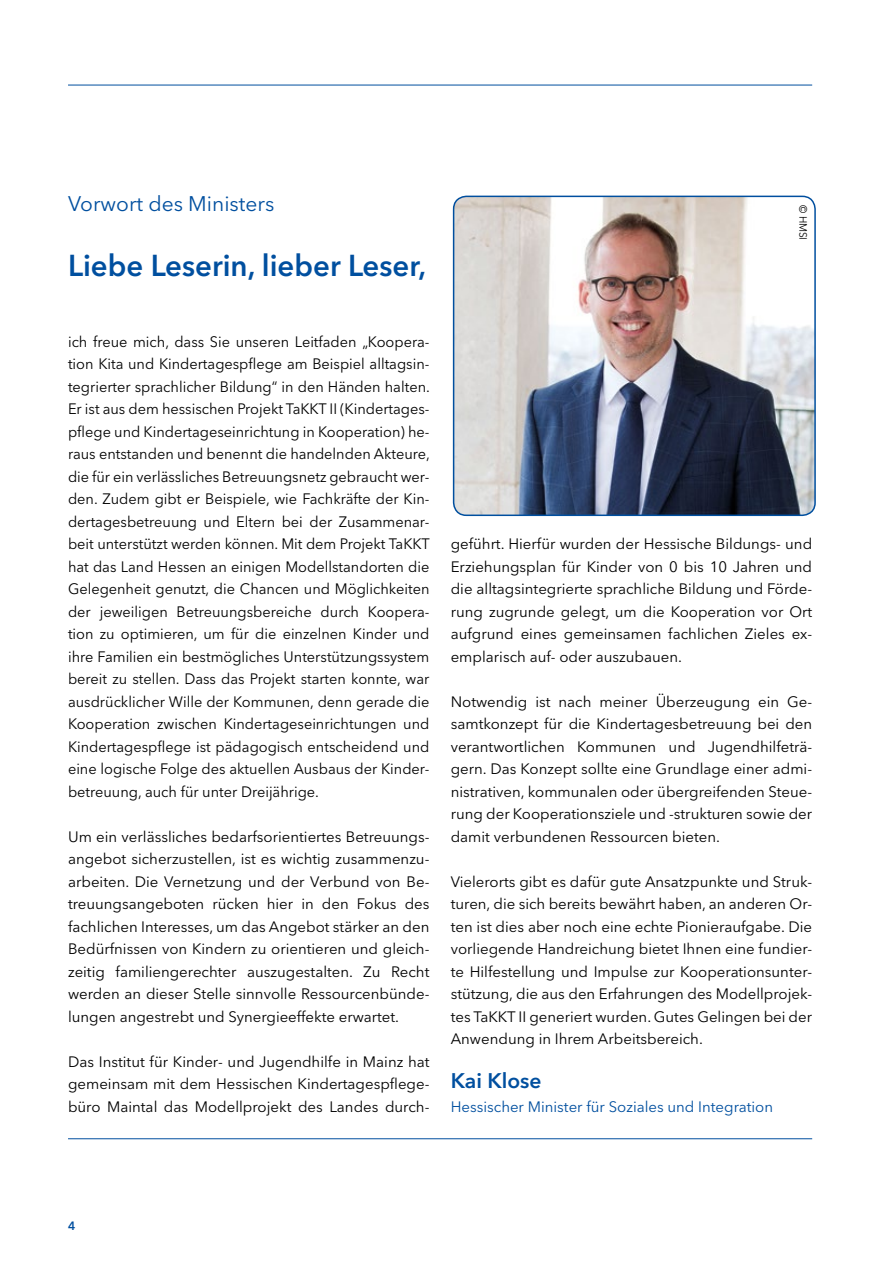
<style>
.page{position:relative;width:893px;height:1263px;background:#fff}
.page>*{position:absolute;margin:0;border:0;box-sizing:border-box;transform-origin:0 0}
.t1{font:600 30px "Avenir Next LT Pro";color:#004f9f}
.t2{font:21px "Avenir Next LT Pro";color:#004f9f}
.t3{font:600 21px "Avenir Next LT Pro";color:#004f9f}
.t4{font:15px/22.5px "Avenir Next LT Pro";color:#000;text-align:justify}
.t5{font:15px "Avenir Next LT Pro";color:#004f9f}
.t6{font:600 12px "Avenir Next LT Pro";color:#004f9f}
.t7{font:10.5px "Avenir Next LT Pro";color:#000}
</style>
<div class="page">
<hr style="left:68px;top:85px;width:744px;height:1px;background:#004f9f">
<hr style="left:68px;top:1138px;width:744px;height:1px;background:#004f9f">
<img style="left:454px;top:196px;width:361px;height:319px">
<div style="left:453px;top:196px;width:363px;height:320px;border:2px solid #004f9f;border-radius:13px"></div>
<h2 class="t2" style="left:68px;top:192px;width:208px">Vorwort des Ministers</h2>
<h1 class="t1" style="left:68px;top:247px;width:360px">Liebe Leserin, lieber Leser,</h1>
<p class="t7" style="left:809px;top:205px;width:36px;rotate:90deg">© HMSI</p>
<p class="t4" style="left:68px;top:330px;width:363px">ich freue mich, dass Sie unseren Leitfaden „Koopera&shy;tion Kita und Kindertagespflege am Beispiel alltagsin&shy;tegrierter sprachlicher Bildung“ in den Händen halten.<br>Er ist aus dem hessischen Projekt TaKKT II (Kindertages&shy;pflege und Kindertageseinrichtung in Kooperation) he&shy;raus entstanden und benennt die handelnden Akteure, die für ein verlässliches Betreuungsnetz gebraucht wer&shy;den. Zudem gibt er Beispiele, wie Fachkräfte der Kin&shy;dertagesbetreuung und Eltern bei der Zusammenar&shy;beit unterstützt werden können. Mit dem Projekt TaKKT hat das Land Hessen an einigen Modellstandorten die Gelegenheit genutzt, die Chancen und Möglichkeiten der jeweiligen Betreuungsbereiche durch Koopera&shy;tion zu optimieren, um für die einzelnen Kinder und ihre Familien ein bestmögliches Unterstützungssystem bereit zu stellen. Dass das Projekt starten konnte, war ausdrücklicher Wille der Kommunen, denn gerade die Kooperation zwischen Kindertageseinrichtungen und Kindertagespflege ist pädagogisch entscheidend und eine logische Folge des aktuellen Ausbaus der Kinder&shy;betreuung, auch für unter Dreijährige.</p>
<p class="t4" style="left:68px;top:825px;width:363px">Um ein verlässliches bedarfsorientiertes Betreuungs&shy;angebot sicherzustellen, ist es wichtig zusammenzu&shy;arbeiten. Die Vernetzung und der Verbund von Be&shy;treuungsangeboten rücken hier in den Fokus des fachlichen Interesses, um das Angebot stärker an den Bedürfnissen von Kindern zu orientieren und gleich&shy;zeitig familiengerechter auszugestalten. Zu Recht werden an dieser Stelle sinnvolle Ressourcenbünde&shy;lungen angestrebt und Synergieeffekte erwartet.</p>
<p class="t4" style="left:68px;top:1050px;width:363px">Das Institut für Kinder- und Jugendhilfe in Mainz hat gemeinsam mit dem Hessischen Kindertagespflege&shy;büro Maintal das Modellprojekt des Landes durch-</p>
<p class="t4" style="left:451px;top:532px;width:363px">geführt. Hierfür wurden der Hessische Bildungs- und Erziehungsplan für Kinder von 0 bis 10 Jahren und die alltagsintegrierte sprachliche Bildung und Förde&shy;rung zugrunde gelegt, um die Kooperation vor Ort aufgrund eines gemeinsamen fachlichen Zieles ex&shy;emplarisch auf- oder auszubauen.</p>
<p class="t4" style="left:451px;top:690px;width:363px">Notwendig ist nach meiner Überzeugung ein Ge&shy;samtkonzept für die Kindertagesbetreuung bei den verantwortlichen Kommunen und Jugendhilfeträ&shy;gern. Das Konzept sollte eine Grundlage einer admi&shy;nistrativen, kommunalen oder übergreifenden Steue&shy;rung der Kooperationsziele und -strukturen sowie der damit verbundenen Ressourcen bieten.</p>
<p class="t4" style="left:451px;top:870px;width:363px">Vielerorts gibt es dafür gute Ansatzpunkte und Struk&shy;turen, die sich bereits bewährt haben, an anderen Or&shy;ten ist dies aber noch eine echte Pionieraufgabe. Die vorliegende Handreichung bietet Ihnen eine fundier&shy;te Hilfestellung und Impulse zur Kooperationsunter&shy;stützung, die aus den Erfahrungen des Modellprojek&shy;tes TaKKT II generiert wurden. Gutes Gelingen bei der Anwendung in Ihrem Arbeitsbereich.</p>
<h2 class="t3" style="left:451px;top:1067px;width:92px">Kai Klose</h2>
<p class="t5" style="left:451px;top:1097px;width:324px">Hessischer Minister für Soziales und Integration</p>
<p class="t6" style="left:68px;top:1218px;width:9px">4</p>
</div>
